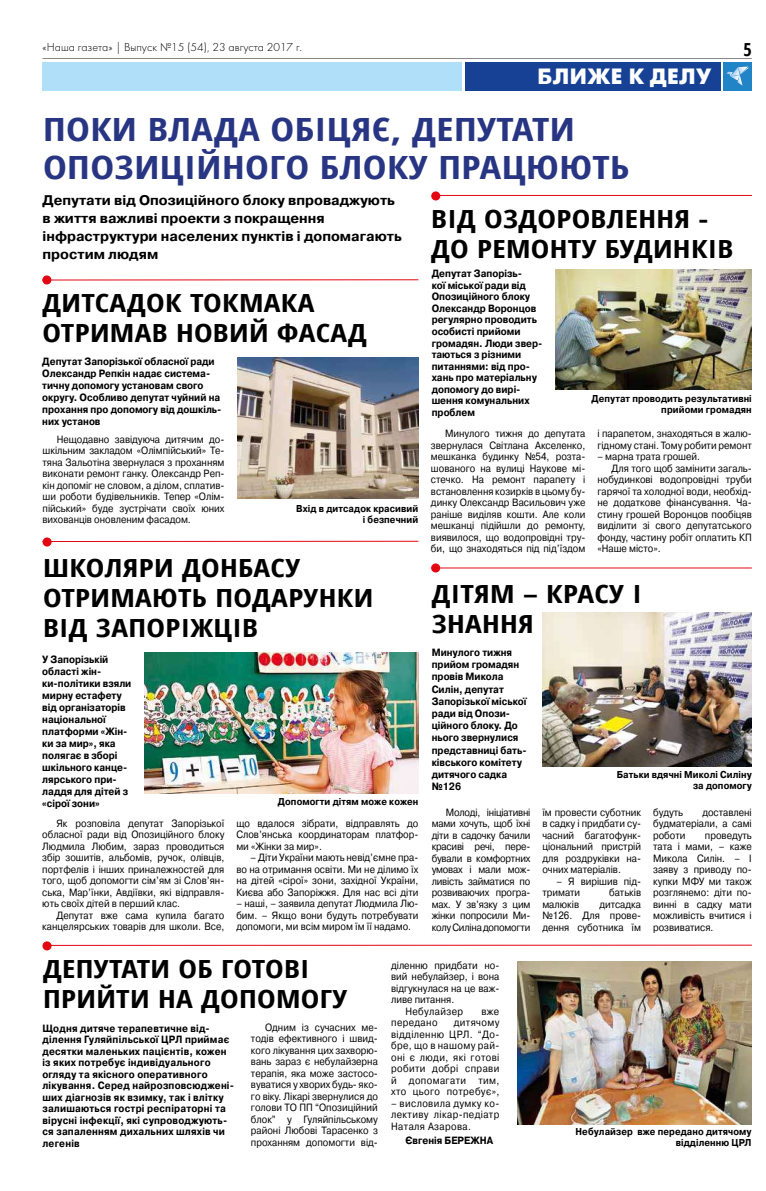
<style>
.page{position:relative;width:766px;height:1191px;background:#fff}
.page>*{position:absolute;margin:0;border:0;box-sizing:border-box;transform-origin:0 0}
.t1{font:700 condensed 32px/38.4px "Open Sans";letter-spacing:.01em;color:#283583;scale:1.25 1}
.t2{font:700 condensed 25px/30px "Open Sans";letter-spacing:.01em;color:#000;scale:1.25 1}
.t3{font:700 22px "Futura Futuris C";letter-spacing:.025em;color:#fff}
.t4{font:700 condensed 18px "Open Sans";color:#000}
.t5{font:700 14px/18px "Pragmatica C";color:#000}
.t6{font:italic 12px "Futura Light C";color:#000}
.t7{font:10.5px/11.5px "Pragmatica C";color:#000;text-align:justify;scale:.9 1}
.t8{font:700 10.5px/12px "Pragmatica C";color:#000;scale:.9 1}
.t9{font:700 10.5px/11.5px "Pragmatica C";letter-spacing:.02em;color:#000;scale:.9 1}
.t10{font:10.5px/11.5px "Pragmatica C";letter-spacing:-.02em;color:#000;scale:.9 1}
.t11{font:10.5px "Pragmatica C";letter-spacing:.04em;color:#000;scale:.9 1}
.t12{font:700 10px/11px "Pragmatica C";letter-spacing:.01em;color:#000;text-align:right;scale:.9 1}
</style>
<div class="page">
<img style="left:542px;top:612px;width:209px;height:154px">
<div style="left:43px;top:62px;width:419px;height:28px;background:#afdff9"></div>
<div style="left:465px;top:62px;width:255px;height:28px;background:#164194"></div>
<div style="left:723px;top:62px;width:28px;height:28px;background:#2084c7"></div>
<svg style="left:726px;top:67px;width:22px;height:19px"></svg>
<hr style="left:43px;top:58px;width:708px;height:1px;background:#878787">
<hr style="left:43px;top:279px;width:375px;height:1px;background:#e30613">
<hr style="left:435px;top:195px;width:316px;height:1px;background:#e30613">
<hr style="left:43px;top:944px;width:708px;height:2px;background:#e30613">
<div style="left:42px;top:275px;width:9px;height:9px;background:#e30613;border-radius:50%"></div>
<div style="left:431px;top:191px;width:9px;height:9px;background:#e30613;border-radius:50%"></div>
<hr style="left:431px;top:567px;width:320px;height:1px;background:#e30613">
<div style="left:431px;top:563px;width:9px;height:9px;background:#e30613;border-radius:50%"></div>
<div style="left:42px;top:941px;width:10px;height:9px;background:#e30613;border-radius:50%"></div>
<hr style="left:43px;top:541px;width:375px;height:1px;background:#e30613">
<div style="left:43px;top:537px;width:9px;height:9px;background:#e30613;border-radius:50%"></div>
<svg style="left:574px;top:1116px;width:178px;height:9px"></svg>
<svg style="left:589px;top:384px;width:163px;height:6px"></svg>
<img style="left:145px;top:652px;width:273px;height:141px">
<img style="left:555px;top:269px;width:196px;height:120px">
<img style="left:237px;top:357px;width:181px;height:141px">
<img style="left:517px;top:961px;width:234px;height:163px">
<svg style="left:295px;top:494px;width:124px;height:5px"></svg>
<svg style="left:276px;top:789px;width:143px;height:5px"></svg>
<svg style="left:615px;top:760px;width:137px;height:7px"></svg>
<p class="t6" style="left:43px;top:41px;width:262px">«Наша газета» | Выпуск №15 (54), 23 августа 2017 г.</p>
<h3 class="t3" style="left:537px;top:64px;width:175px">БЛИЖЕ К ДЕЛУ</h3>
<h3 class="t4" style="left:743px;top:37px;width:10px">5</h3>
<h1 class="t1" style="left:43px;top:109px;width:470px">ПОКИ ВЛАДА ОБІЦЯЄ, ДЕПУТАТИ<br>ОПОЗИЦІЙНОГО БЛОКУ ПРАЦЮЮТЬ</h1>
<h3 class="t5" style="left:43px;top:191px;width:361px">Депутати від Опозиційного блоку впроваджують в життя важливі проекти з покращення інфраструктури населених пунктів і допомагають простим людям</h3>
<h2 class="t2" style="left:431px;top:204px;width:243px">ВІД ОЗДОРОВЛЕННЯ -<br>ДО РЕМОНТУ БУДИНКІВ</h2>
<h2 class="t2" style="left:43px;top:287px;width:261px">ДИТСАДОК ТОКМАКА<br>ОТРИМАВ НОВИЙ ФАСАД</h2>
<p class="t8" style="left:42px;top:356px;width:200px">Депутат Запорізької обласної ради<br>Олександр Репкін надає система&shy;тичну допомогу установам свого округу. Особливо депутат чуйний на прохання про допомогу від дошкіль&shy;них установ</p>
<p class="t7" style="left:43px;top:433px;width:203px;text-indent:14px">Нещодавно завідуюча дитячим до&shy;шкільним закладом «Олімпійський» Те&shy;тяна Зальотіна звернулася з проханням виконати ремонт ганку. Олександр Реп&shy;кін допоміг не словом, а ділом, сплатив&shy;ши роботи будівельників. Тепер «Олім&shy;пійський» буде зустрічати своїх юних вихованців оновленим фасадом.</p>
<p class="t12" style="left:296px;top:503px;width:137px">Вхід в дитсадок красивий і безпечний</p>
<h2 class="t2" style="left:43px;top:552px;width:265px">ШКОЛЯРИ ДОНБАСУ<br>ОТРИМАЮТЬ ПОДАРУНКИ<br>ВІД ЗАПОРІЖЦІВ</h2>
<p class="t8" style="left:42px;top:653px;width:100px">У Запорізькій області жін-<br>ки- політики взяли мирну естафету від організаторів національної платформи «Жін&shy;ки за мир», яка полягає в зборі шкільного канце&shy;лярського при&shy;ладдя для дітей з «сірої зони»</p>
<p class="t7" style="left:42px;top:817px;width:204px;text-indent:14px">Як розповіла депутат Запорізької обласної ради від Опозиційного блоку Людмила Любим, зараз проводиться збір зошитів, альбомів, ручок, олівців, портфелів і інших приналежностей для того, щоб допомогти сім’ям зі Слов’ян&shy;ська, Мар’їнки, Авдіївки, які відправля&shy;ють своїх дітей в перший клас.</p>
<p class="t7" style="left:42px;top:909px;width:204px;text-align:right">Депутат вже сама купила багато канцелярських товарів для школи. Все,</p>
<p class="t12" style="left:278px;top:795px;width:157px">Допомогти дітям може кожен</p>
<p class="t7" style="left:236px;top:817px;width:204px">що вдалося зібрати, відправлять до Слов’янська координаторам платфор&shy;ми «Жінки за мир».</p>
<p class="t7" style="left:236px;top:852px;width:204px;text-indent:14px">– Діти України мають невід’ємне пра&shy;во на отримання освіти. Ми не ділимо їх на дітей «сірої» зони, західної України, Києва або Запоріжжя. Для нас всі діти</p>
<p class="t7" style="left:236px;top:898px;width:204px">– наші, – заявила депутат Людмила Лю&shy;бим. – Якщо вони будуть потребувати допомоги, ми всім миром їм її надамо.</p>
<p class="t8" style="left:431px;top:268px;width:124px;line-height:11.5px">Депутат Запорізь-<br>кої міської ради від<br>Опозиційного блоку<br>Олександр Воронцов регулярно проводить особисті прийоми громадян. Люди звер&shy;таються з різними питаннями: від про&shy;хань про матеріальну допомогу до вирі&shy;шення комунальних проблем</p>
<p class="t12" style="left:591px;top:393px;width:179px">Депутат проводить результативні прийоми громадян</p>
<p class="t7" style="left:431px;top:428px;width:173px;text-indent:14px">Минулого тижня до депутата звернулася Світлана Акселенко, мешканка будинку №54, розта&shy;шованого на вулиці Наукове мі&shy;стечко. На ремонт парапету і встановлення козирків в цьому бу&shy;динку Олександр Васильович уже раніше виділяв кошти. Але коли мешканці підійшли до ремонту, виявилося, що водопровідні тру&shy;би, що знаходяться під під’їздом</p>
<p class="t7" style="left:597px;top:428px;width:173px">і парапетом, знаходяться в жалю&shy;гідному стані. Тому робити ремонт</p>
<p class="t7" style="left:597px;top:451px;width:116px">– марна трата грошей.</p>
<p class="t7" style="left:611px;top:462px;width:157px">Для того щоб замінити загаль-</p>
<p class="t7" style="left:597px;top:474px;width:173px">нобудинкові водопровідні труби</p>
<p class="t7" style="left:597px;top:485px;width:173px">гарячої та холодної води, необхід-</p>
<p class="t7" style="left:597px;top:497px;width:173px">не додаткове фінансування. Ча-</p>
<p class="t7" style="left:597px;top:508px;width:173px">стину грошей Воронцов пообіцяв</p>
<p class="t7" style="left:597px;top:520px;width:173px">виділити зі свого депутатського</p>
<p class="t7" style="left:597px;top:531px;width:173px">фонду, частину робіт оплатить КП</p>
<p class="t7" style="left:597px;top:543px;width:72px">«Наше місто».</p>
<h2 class="t2" style="left:431px;top:578px;width:170px">ДІТЯМ – КРАСУ І<br>ЗНАННЯ</h2>
<p class="t8" style="left:431px;top:646px;width:107px">Минулого тижня прийом громадян провів Микола<br>Силін, депутат<br>Запорізької міської ради від Опози&shy;ційного блоку. До нього звернулися представниці бать&shy;ківського комітету дитячого садка №126</p>
<p class="t10" style="left:431px;top:806px;width:111px;text-indent:14px">Молоді, ініціативні мами хочуть, щоб їхні діти в садочку бачили красиві речі, пере&shy;бували в комфортних умовах і мали мож&shy;ливість займатися по розвиваючих програ&shy;мах. У зв’язку з цим жінки попросили Ми&shy;колу Силіна допомогти</p>
<p class="t7" style="left:542px;top:806px;width:111px">їм провести суботник в садку і придбати су&shy;часний багатофунк&shy;ціональний пристрій для роздруківки на&shy;очних матеріалів.</p>
<p class="t12" style="left:616px;top:769px;width:152px">Батьки вдячні Миколі Силіну за допомогу</p>
<p class="t7" style="left:653px;top:806px;width:35px">будуть</p>
<p class="t7" style="left:653px;top:806px;width:111px;text-indent:49px">доставлені будматеріали, а самі роботи</p>
<p class="t7" style="left:653px;top:829px;width:111px;text-indent:52px">проведуть тата і мами, – каже Микола Силін. – І заяву з приводу по&shy;купки МФУ ми також розглянемо: діти по&shy;винні в садку мати можливість вчитися і розвиватися.</p>
<p class="t7" style="left:542px;top:875px;width:111px;text-indent:14px">– Я вирішив під&shy;тримати</p>
<p class="t7" style="left:609px;top:886px;width:37px">батьків</p>
<p class="t7" style="left:542px;top:898px;width:42px">малюків</p>
<p class="t7" style="left:542px;top:898px;width:111px;text-indent:57px">дитсадка №126. Для прове&shy;дення суботника їм</p>
<h2 class="t2" style="left:43px;top:953px;width:245px">ДЕПУТАТИ ОБ ГОТОВІ<br>ПРИЙТИ НА ДОПОМОГУ</h2>
<p class="t9" style="left:42px;top:1022px;width:214px">Щодня дитяче терапевтичне від&shy;ділення Гуляйпільської ЦРЛ приймає десятки маленьких пацієнтів, кожен із яких потребує індивідуального огляду та якісного оперативного лікування. Серед найрозповсюджені&shy;ших діагнозів як взимку, так і влітку залишаються гострі респіраторні та вірусні інфекції, які супроводжують&shy;ся запаленням дихальних шляхів чи легенів</p>
<p class="t7" style="left:251px;top:1021px;width:142px;text-indent:14px">Одним із сучасних ме&shy;тодів ефективного і швид&shy;кого лікування цих захворю&shy;вань зараз є небулайзерна терапія, яка може застосо&shy;вуватися у хворих будь‑ яко&shy;го віку. Лiкарi звернулися до голови ТО ПП “Опозиційний блок” у Гуляйпільському районі Любові Тарасенко з проханням допомогти від-</p>
<p class="t7" style="left:391px;top:959px;width:122px">діленню придбати но-</p>
<p class="t7" style="left:391px;top:971px;width:122px">вий небулайзер, і вона</p>
<p class="t7" style="left:391px;top:982px;width:122px">відгукнулася на це важ-</p>
<p class="t7" style="left:391px;top:994px;width:72px">ливе питання.</p>
<p class="t11" style="left:405px;top:1005px;width:66px">Небулайзер</p>
<p class="t7" style="left:481px;top:1005px;width:21px">вже</p>
<p class="t11" style="left:391px;top:1016px;width:53px">передано</p>
<p class="t7" style="left:391px;top:1017px;width:122px;text-indent:63px">дитячому відділенню ЦРЛ. “До&shy;бре, що в нашому рай&shy;оні є люди, які готові робити добрі справи й допомагати тим, хто цього потребує»,</p>
<p class="t7" style="left:391px;top:1097px;width:122px">– висловила думку ко&shy;лективу лікар-педіатр Наталя Азарова.</p>
<p class="t8" style="left:405px;top:1134px;width:99px">Євгенія БЕРЕЖНА</p>
<p class="t12" style="left:575px;top:1126px;width:197px">Небулайзер вже передано дитячому відділенню ЦРЛ</p>
</div>
